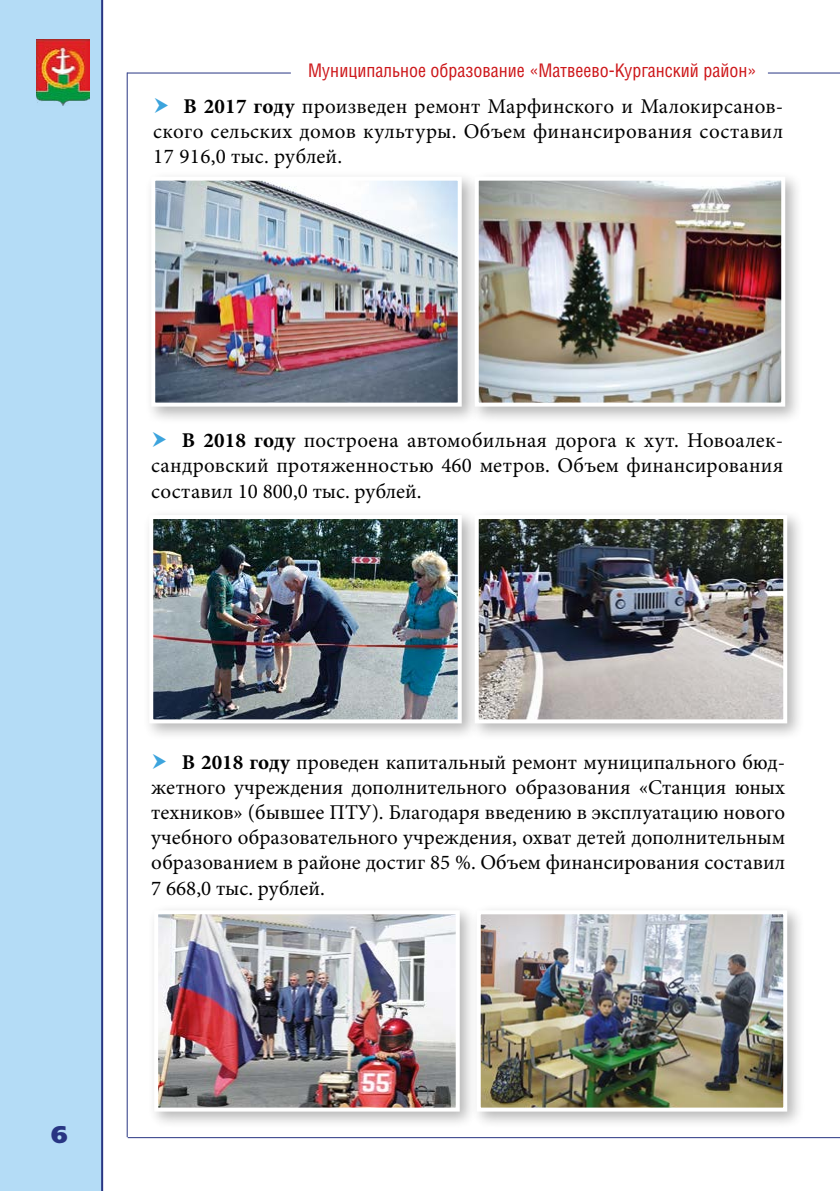
<style>
.page{position:relative;width:840px;height:1191px;background:#fff}
.page>*{position:absolute;margin:0;border:0;box-sizing:border-box;transform-origin:0 0}
.t1{font:24px "AG Foreigner Black C";color:#283583}
.t2{font:21px/25.2px "Minion Pro";letter-spacing:.01em;color:#000;text-align:justify}
.t3{font:18px "AG Letterica Condensed C";color:#cd171a}
.s1{font-weight:700}
</style>
<div class="page">
<div style="left:0;top:0;width:102px;height:1191px;background:#b4dcf6"></div>
<hr style="left:101px;top:0;width:2px;height:1191px;background:#283583">
<hr style="left:767px;top:73px;width:72px;height:1px;background:#283583">
<hr style="left:127px;top:73px;width:164px;height:1px;background:#283583">
<hr style="left:127px;top:73px;width:1px;height:1064px;background:#283583">
<hr style="left:128px;top:1137px;width:711px;height:1px;background:#283583">
<img style="left:37px;top:39px;width:52px;height:67px">
<div style="left:144px;top:170px;width:335px;height:254px;background:#000;opacity:.29"></div>
<img style="left:156px;top:182px;width:300px;height:219px">
<div style="left:151px;top:177px;width:310px;height:229px;border:4px solid #fff"></div>
<div style="left:468px;top:170px;width:335px;height:254px;background:#000;opacity:.29"></div>
<img style="left:479px;top:182px;width:300px;height:219px">
<div style="left:474px;top:177px;width:310px;height:229px;border:4px solid #fff"></div>
<div style="left:142px;top:508px;width:337px;height:233px;background:#000;opacity:.29"></div>
<img style="left:154px;top:520px;width:302px;height:198px">
<div style="left:149px;top:515px;width:312px;height:208px;border:4px solid #fff"></div>
<div style="left:468px;top:508px;width:337px;height:233px;background:#000;opacity:.29"></div>
<img style="left:479px;top:520px;width:302px;height:198px">
<div style="left:474px;top:515px;width:312px;height:208px;border:4px solid #fff"></div>
<div style="left:147px;top:903px;width:330px;height:226px;background:#000;opacity:.29"></div>
<img style="left:159px;top:915px;width:295px;height:191px">
<div style="left:154px;top:910px;width:305px;height:201px;border:4px solid #fff"></div>
<div style="left:470px;top:903px;width:335px;height:226px;background:#000;opacity:.29"></div>
<img style="left:481px;top:915px;width:300px;height:191px">
<div style="left:476px;top:910px;width:310px;height:201px;border:4px solid #fff"></div>
<p class="t3" style="left:308px;top:59px;width:449px">Муниципальное образование «Матвеево-Курганский район»</p>
<p class="t2" style="left:153px;top:93px;width:631px;text-indent:30px"><span class="s1">В 2017 году</span> произведен ремонт Марфинского и Малокирсанов&shy;ского сельских домов культуры. Объем финансирования составил 17 916,0 тыс. рублей.</p>
<p class="t2" style="left:151px;top:428px;width:633px;text-indent:31px"><span class="s1">В 2018 году</span> построена автомобильная дорога к хут. Новоалек&shy;сандровский протяженностью 460 метров. Объем финансирования составил 10 800,0 тыс. рублей.</p>
<p class="t2" style="left:151px;top:749px;width:635px;text-indent:31px"><span class="s1">В 2018 году</span> проведен капитальный ремонт муниципального бюд&shy;жетного учреждения дополнительного образования «Станция юных техников» (бывшее ПТУ). Благодаря введению в эксплуатацию нового учебного образовательного учреждения, охват детей дополнительным образованием в районе достиг 85 %. Объем финансирования составил 7 668,0 тыс. рублей.</p>
<p class="t1" style="left:51px;top:1120px;width:18px">6</p>
</div>
